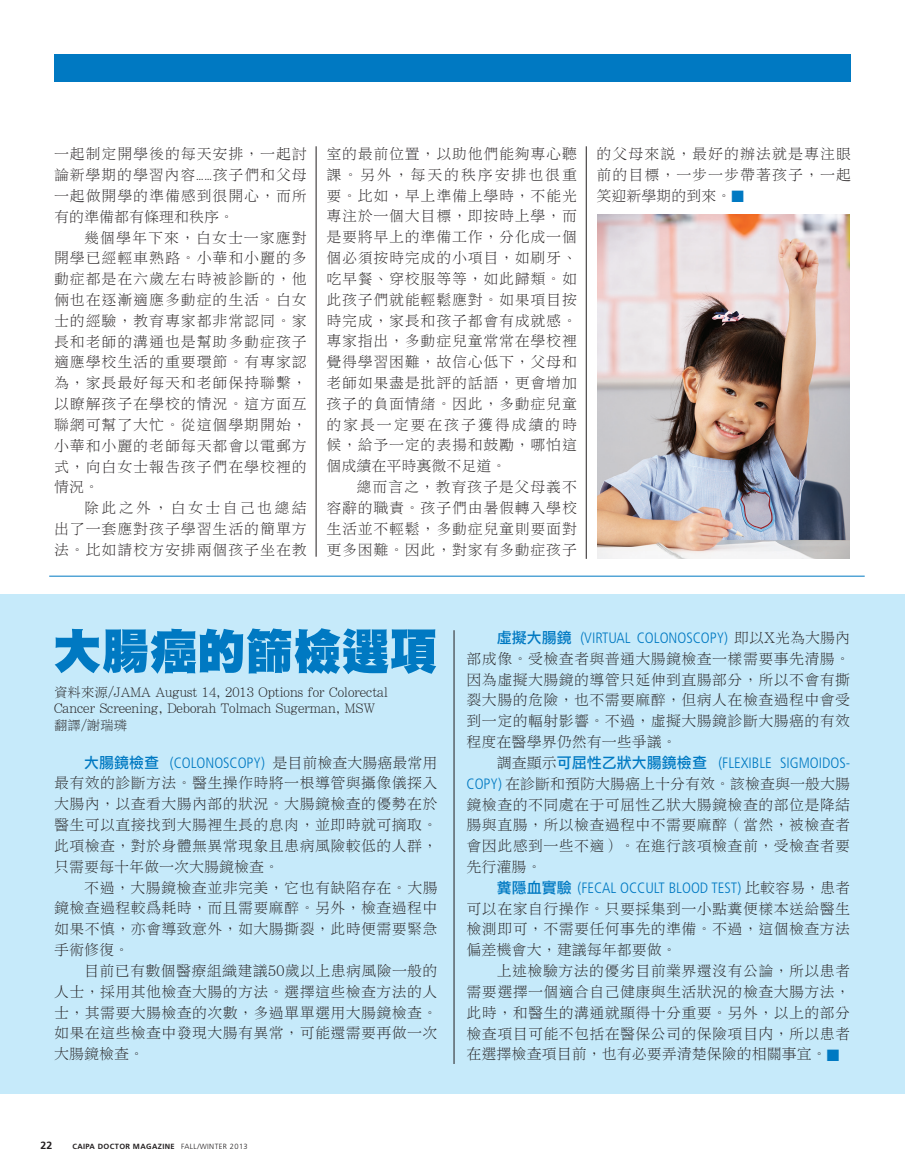
<style>
.page{position:relative;width:905px;height:1175px;background:#fff}
.page>*{position:absolute;margin:0;border:0;box-sizing:border-box;transform-origin:0 0}
.CD_7_text{font:15px/20.9px "Li Song Pro";letter-spacing:.025em;color:#231f20;text-align:justify}
.CD_7_text-2{font:13.5px/16.5px "Li Song Pro";color:#231f20}
.t1{font:700 10.5px "Frutiger";color:#231f20}
.t2{font:700 7.5px "Frutiger";letter-spacing:.05em;color:#231f20}
.s1{color:#0079c2}
.s2{font-family:"Li Hei Pro";color:#0079c2}
.s3{font-family:"Frutiger";font-weight:300;font-stretch:condensed;color:#0079c2}
.s4{font-weight:300}
</style>
<div class="page">
<div style="left:54px;top:54px;width:796px;height:27px;background:#0079c2"></div>
<hr style="left:49px;top:576px;width:815px;height:1px;background:#0079c2">
<img style="left:597px;top:215px;width:252px;height:344px">
<hr style="left:316px;top:146px;width:1px;height:410px;background:#231f20">
<hr style="left:586px;top:146px;width:1px;height:413px;background:#231f20">
<div style="left:0;top:594px;width:904px;height:500px;background:#c6eafa"></div>
<hr style="left:454px;top:630px;width:1px;height:434px;background:#231f20">
<svg style="left:55px;top:628px;width:381px;height:46px"></svg>
<p class="CD_7_text" style="left:54px;top:144px;width:254px">一起制定開學後的每天安排，一起討論新學期的學習內容……孩子們和父母一起做開學的準備感到很開心，而所有的準備都有條理和秩序。</p>
<p class="CD_7_text" style="left:54px;top:227px;width:254px;text-indent:30px">幾個學年下來，白女士一家應對開學已經輕車熟路。小華和小麗的多動症都是在六歲左右時被診斷的，他倆也在逐漸適應多動症的生活。白女士的經驗，教育專家都非常認同。家長和老師的溝通也是幫助多動症孩子適應學校生活的重要環節。有專家認為，家長最好每天和老師保持聯繫，以瞭解孩子在學校的情況。這方面互聯網可幫了大忙。從這個學期開始，小華和小麗的老師每天都會以電郵方式，向白女士報告孩子們在學校裡的情況。</p>
<p class="CD_7_text" style="left:54px;top:497px;width:254px;text-indent:30px">除此之外，白女士自己也總結出了一套應對孩子學習生活的簡單方法。比如請校方安排兩個孩子坐在教</p>
<p class="CD_7_text" style="left:326px;top:143px;width:252px">室的最前位置，以助他們能夠專心聽課。另外，每天的秩序安排也很重要。比如，早上準備上學時，不能光專注於一個大目標，即按時上學，而是要將早上的準備工作，分化成一個個必須按時完成的小項目，如刷牙、吃早餐、穿校服等等，如此歸類。如此孩子們就能輕鬆應對。如果項目按時完成，家長和孩子都會有成就感。專家指出，多動症兒童常常在學校裡覺得學習困難，故信心低下，父母和老師如果盡是批評的話語，更會增加孩子的負面情緒。因此，多動症兒童的家長一定要在孩子獲得成績的時候，給予一定的表揚和鼓勵，哪怕這個成績在平時裏微不足道。</p>
<p class="CD_7_text" style="left:326px;top:476px;width:252px;text-indent:30px">總而言之，教育孩子是父母義不容辭的職責。孩子們由暑假轉入學校生活並不輕鬆，多動症兒童則要面對更多困難。因此，對家有多動症孩子</p>
<p class="CD_7_text" style="left:596px;top:143px;width:256px">的父母來說，最好的辦法就是專注眼前的目標，一步一步帶著孩子，一起笑迎新學期的到來。<span class="s1">■</span></p>
<p class="CD_7_text-2" style="left:54px;top:684px;width:335px">資料來源/JAMA August 14, 2013 Options for Colorectal<br>Cancer Screening, Deborah Tolmach Sugerman, MSW</p>
<p class="CD_7_text-2" style="left:54px;top:717px;width:75px">翻譯/謝瑞璘</p>
<p class="CD_7_text" style="left:54px;top:752px;width:385px;text-indent:30px"><span class="s2">大腸鏡檢查</span> <span class="s3">(COLONOSCOPY)</span> 是目前檢查大腸癌最常用最有效的診斷方法。醫生操作時將一根導管與攝像儀探入大腸內，以查看大腸內部的狀況。大腸鏡檢查的優勢在於醫生可以直接找到大腸裡生長的息肉，並即時就可摘取。此項檢查，對於身體無異常現象且患病風險較低的人群，只需要每十年做一次大腸鏡檢查。</p>
<p class="CD_7_text" style="left:54px;top:877px;width:385px;text-indent:30px">不過，大腸鏡檢查並非完美，它也有缺陷存在。大腸鏡檢查過程較爲耗時，而且需要麻醉。另外，檢查過程中如果不慎，亦會導致意外，如大腸撕裂，此時便需要緊急手術修復。</p>
<p class="CD_7_text" style="left:54px;top:960px;width:385px;text-indent:30px">目前已有數個醫療組織建議50歲以上患病風險一般的人士，採用其他檢查大腸的方法。選擇這些檢查方法的人士，其需要大腸檢查的次數，多過單單選用大腸鏡檢查。如果在這些檢查中發現大腸有異常，可能還需要再做一次大腸鏡檢查。</p>
<p class="CD_7_text" style="left:466px;top:627px;width:385px;text-indent:30px"><span class="s2">虛擬大腸鏡</span> <span class="s3">(VIRTUAL COLONOSCOPY)</span> 即以X光為大腸內部成像。受檢查者與普通大腸鏡檢查一樣需要事先清腸。因為虛擬大腸鏡的導管只延伸到直腸部分，所以不會有撕裂大腸的危險，也不需要麻醉，但病人在檢查過程中會受到一定的輻射影響。不過，虛擬大腸鏡診斷大腸癌的有效程度在醫學界仍然有一些爭議。</p>
<p class="CD_7_text" style="left:466px;top:752px;width:385px;text-indent:30px">調查顯示<span class="s2">可屈性乙狀大腸鏡檢查</span> <span class="s3">(FLEXIBLE SIGMOIDOS-COPY)</span> 在診斷和預防大腸癌上十分有效。該檢查與一般大腸鏡檢查的不同處在于可屈性乙狀大腸鏡檢查的部位是降結腸與直腸，所以檢查過程中不需要麻醉（當然，被檢查者會因此感到一些不適）。在進行該項檢查前，受檢查者要先行灌腸。</p>
<p class="CD_7_text" style="left:466px;top:877px;width:385px;text-indent:30px"><span class="s2">糞隱血實驗</span> <span class="s3">(FECAL OCCULT BLOOD TEST)</span> 比較容易，患者可以在家自行操作。只要採集到一小點糞便樣本送給醫生檢測即可，不需要任何事先的準備。不過，這個檢查方法偏差機會大，建議每年都要做。</p>
<p class="CD_7_text" style="left:466px;top:960px;width:385px;text-indent:30px">上述檢驗方法的優劣目前業界還沒有公論，所以患者需要選擇一個適合自己健康與生活狀況的檢查大腸方法，此時，和醫生的溝通就顯得十分重要。另外，以上的部分檢查項目可能不包括在醫保公司的保險項目内，所以患者在選擇檢查項目前，也有必要弄清楚保險的相關事宜。<span class="s1">■</span></p>
<p class="t1" style="left:40px;top:1139px;width:13px">22</p>
<p class="t2" style="left:72px;top:1142px;width:177px">CAIPA DOCTOR MAGAZINE <span class="s4">FALL/WINTER 2013</span></p>
</div>
